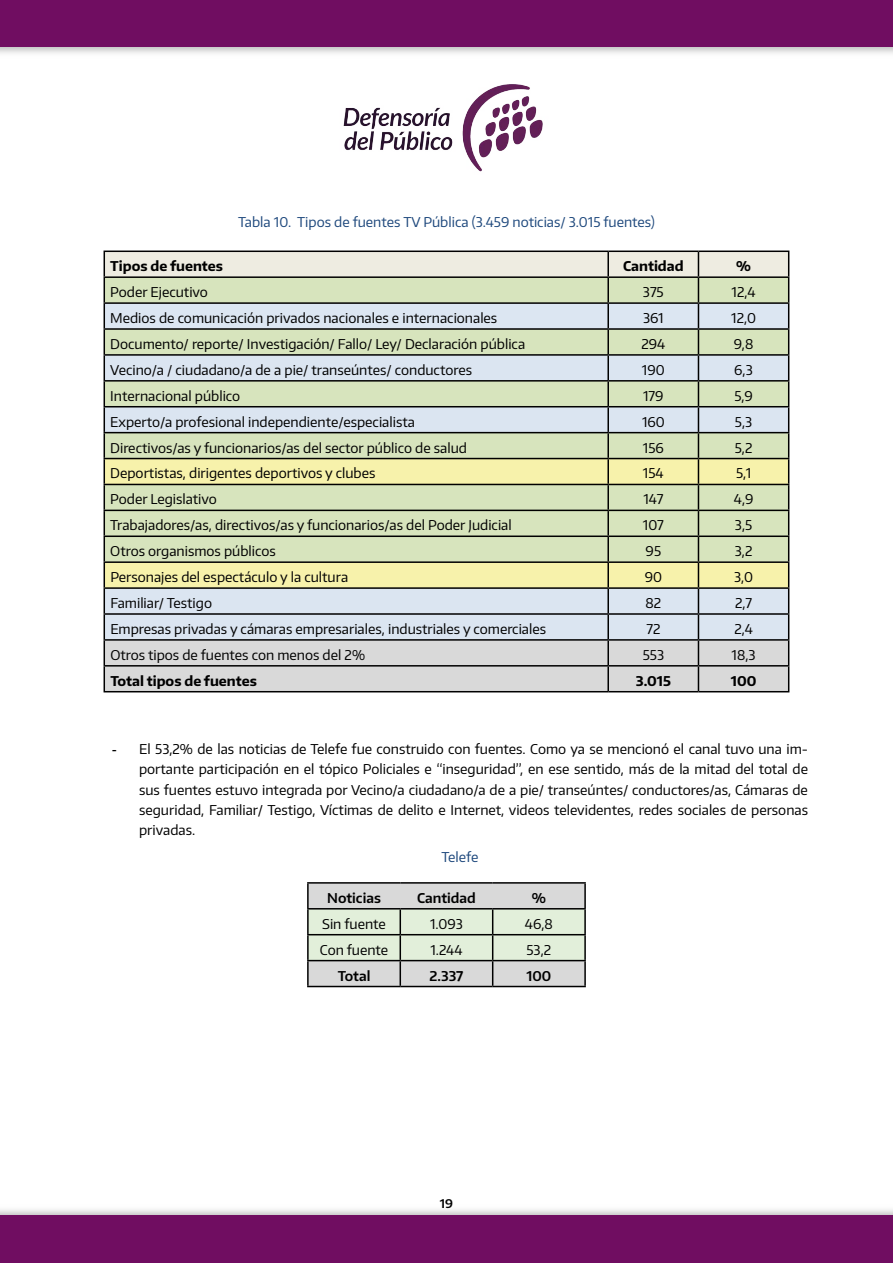
<style>
.page{position:relative;width:893px;height:1263px;background:#fff}
.page>*{position:absolute;margin:0;border:0;box-sizing:border-box;transform-origin:0 0}
.t1{font:13.5px/20.2px "Encode Sans";color:#000;text-align:justify}
.t2{font:13.5px "Encode Sans";color:#1f497d}
.t3{font:700 13.5px "Encode Sans";color:#000}
.t4{font:600 13.5px "Encode Sans";color:#000}
.t5{font:600 12px "Encode Sans";color:#000}
.s1{font-family:"Arial"}
</style>
<div class="page">
<div style="left:0;top:0;width:893px;height:47px;background:#700d61"></div>
<img style="left:0;top:1209px;width:893px;height:7px">
<div style="left:0;top:1216px;width:893px;height:47px;background:#700d61"></div>
<img style="left:306px;top:53px;width:284px;height:119px">
<svg style="left:104px;top:251px;width:685px;height:441px;background:#ced5c1"></svg>
<hr style="left:698px;top:665px;width:91px;height:1px;background:#000">
<hr style="left:698px;top:691px;width:91px;height:1px;background:#000">
<hr style="left:307px;top:884px;width:2px;height:24px;background:#000">
<hr style="left:307px;top:882px;width:93px;height:2px;background:#000">
<hr style="left:400px;top:882px;width:93px;height:2px;background:#000">
<hr style="left:584px;top:884px;width:2px;height:24px;background:#000">
<hr style="left:493px;top:882px;width:93px;height:2px;background:#000">
<hr style="left:307px;top:909px;width:2px;height:25px;background:#000">
<hr style="left:307px;top:908px;width:93px;height:1px;background:#000">
<hr style="left:584px;top:909px;width:2px;height:25px;background:#000">
<hr style="left:493px;top:908px;width:93px;height:1px;background:#000">
<hr style="left:307px;top:935px;width:2px;height:25px;background:#000">
<hr style="left:307px;top:934px;width:93px;height:1px;background:#000">
<hr style="left:584px;top:935px;width:2px;height:25px;background:#000">
<hr style="left:493px;top:934px;width:93px;height:1px;background:#000">
<hr style="left:307px;top:961px;width:2px;height:25px;background:#000">
<hr style="left:307px;top:960px;width:93px;height:1px;background:#000">
<hr style="left:307px;top:986px;width:93px;height:1px;background:#000">
<hr style="left:400px;top:986px;width:93px;height:1px;background:#000">
<svg style="left:308px;top:883px;width:277px;height:103px;background:#d0d6cc"></svg>
<hr style="left:584px;top:961px;width:2px;height:25px;background:#000">
<hr style="left:493px;top:960px;width:93px;height:1px;background:#000">
<hr style="left:493px;top:986px;width:93px;height:1px;background:#000">
<p class="t2" style="left:238px;top:213px;width:418px">Tabla 10. Tipos de fuentes TV Pública (3.459 noticias/ 3.015 fuentes)</p>
<p class="t3" style="left:110px;top:257px;width:114px">Tipos de fuentes</p>
<p class="t3" style="left:623px;top:257px;width:62px">Cantidad</p>
<p class="t3" style="left:736px;top:257px;width:16px">%</p>
<p class="t1" style="left:110px;top:281px;width:99px">Poder Ejecutivo</p>
<p class="t1" style="left:643px;top:281px;width:22px">375</p>
<p class="t1" style="left:732px;top:281px;width:26px">12,4</p>
<p class="t1" style="left:110px;top:307px;width:389px">Medios de comunicación privados nacionales e internacionales</p>
<p class="t1" style="left:643px;top:307px;width:22px">361</p>
<p class="t1" style="left:731px;top:307px;width:26px">12,0</p>
<p class="t1" style="left:110px;top:333px;width:416px">Documento/ reporte/ Investigación/ Fallo/ Ley/ Declaración pública</p>
<p class="t1" style="left:641px;top:333px;width:25px">294</p>
<p class="t1" style="left:734px;top:333px;width:21px">9,8</p>
<p class="t1" style="left:110px;top:359px;width:363px">Vecino/a / ciudadano/a de a pie/ transeúntes/ conductores</p>
<p class="t1" style="left:642px;top:359px;width:24px">190</p>
<p class="t1" style="left:734px;top:359px;width:20px">6,3</p>
<p class="t1" style="left:110px;top:385px;width:131px">Internacional público</p>
<p class="t1" style="left:643px;top:385px;width:22px">179</p>
<p class="t1" style="left:734px;top:385px;width:20px">5,9</p>
<p class="t1" style="left:110px;top:411px;width:306px">Experto/a profesional independiente/especialista</p>
<p class="t1" style="left:642px;top:411px;width:24px">160</p>
<p class="t1" style="left:735px;top:411px;width:19px">5,3</p>
<p class="t1" style="left:110px;top:437px;width:358px">Directivos/as y funcionarios/as del sector público de salud</p>
<p class="t1" style="left:643px;top:437px;width:22px">156</p>
<p class="t1" style="left:735px;top:437px;width:19px">5,2</p>
<p class="t1" style="left:110px;top:463px;width:267px">Deportistas, dirigentes deportivos y clubes</p>
<p class="t1" style="left:643px;top:463px;width:22px">154</p>
<p class="t1" style="left:736px;top:463px;width:17px">5,1</p>
<p class="t1" style="left:110px;top:489px;width:108px">Poder Legislativo</p>
<p class="t1" style="left:643px;top:489px;width:21px">147</p>
<p class="t1" style="left:734px;top:489px;width:21px">4,9</p>
<p class="t1" style="left:110px;top:515px;width:403px">Trabajadores/as, directivos/as y funcionarios/as del Poder Judicial</p>
<p class="t1" style="left:643px;top:515px;width:22px">107</p>
<p class="t1" style="left:735px;top:515px;width:19px">3,5</p>
<p class="t1" style="left:110px;top:541px;width:167px">Otros organismos públicos</p>
<p class="t1" style="left:646px;top:541px;width:17px">95</p>
<p class="t1" style="left:735px;top:541px;width:19px">3,2</p>
<p class="t1" style="left:110px;top:566px;width:239px">Personajes del espectáculo y la cultura</p>
<p class="t1" style="left:645px;top:566px;width:19px">90</p>
<p class="t1" style="left:734px;top:566px;width:20px">3,0</p>
<p class="t1" style="left:110px;top:592px;width:103px">Familiar/ Testigo</p>
<p class="t1" style="left:645px;top:592px;width:17px">82</p>
<p class="t1" style="left:735px;top:592px;width:18px">2,7</p>
<p class="t1" style="left:110px;top:618px;width:437px">Empresas privadas y cámaras empresariales, industriales y comerciales</p>
<p class="t1" style="left:646px;top:618px;width:16px">72</p>
<p class="t1" style="left:734px;top:618px;width:20px">2,4</p>
<p class="t1" style="left:110px;top:644px;width:256px">Otros tipos de fuentes con menos del 2%</p>
<p class="t1" style="left:643px;top:644px;width:23px">553</p>
<p class="t1" style="left:732px;top:644px;width:26px">18,3</p>
<p class="t3" style="left:110px;top:672px;width:148px">Total tipos de fuentes</p>
<p class="t3" style="left:636px;top:672px;width:37px">3.015</p>
<p class="t3" style="left:731px;top:672px;width:27px">100</p>
<p class="t1" style="left:139px;top:738px;width:670px;text-indent:-27px"><span class="s1">-</span> El 53,2% de las noticias de Telefe fue construido con fuentes. Como ya se mencionó el canal tuvo una im&shy;portante participación en el tópico Policiales e “inseguridad”, en ese sentido, más de la mitad del total de sus fuentes estuvo integrada por Vecino/a ciudadano/a de a pie/ transeúntes/ conductores/as, Cámaras de seguridad, Familiar/ Testigo, Víctimas de delito e Internet, videos televidentes, redes sociales de personas privadas.</p>
<p class="t2" style="left:442px;top:848px;width:38px">Telefe</p>
<p class="t4" style="left:327px;top:889px;width:55px">Noticias</p>
<p class="t4" style="left:417px;top:889px;width:60px">Cantidad</p>
<p class="t4" style="left:532px;top:889px;width:16px">%</p>
<p class="t1" style="left:322px;top:913px;width:65px">Sin fuente</p>
<p class="t1" style="left:430px;top:913px;width:34px">1.093</p>
<p class="t1" style="left:525px;top:913px;width:29px">46,8</p>
<p class="t1" style="left:320px;top:939px;width:70px">Con fuente</p>
<p class="t1" style="left:430px;top:939px;width:34px">1.244</p>
<p class="t1" style="left:526px;top:939px;width:26px">53,2</p>
<p class="t4" style="left:338px;top:966px;width:34px">Total</p>
<p class="t4" style="left:429px;top:966px;width:35px">2.337</p>
<p class="t4" style="left:526px;top:966px;width:26px">100</p>
<p class="t5" style="left:440px;top:1196px;width:15px">19</p>
</div>
